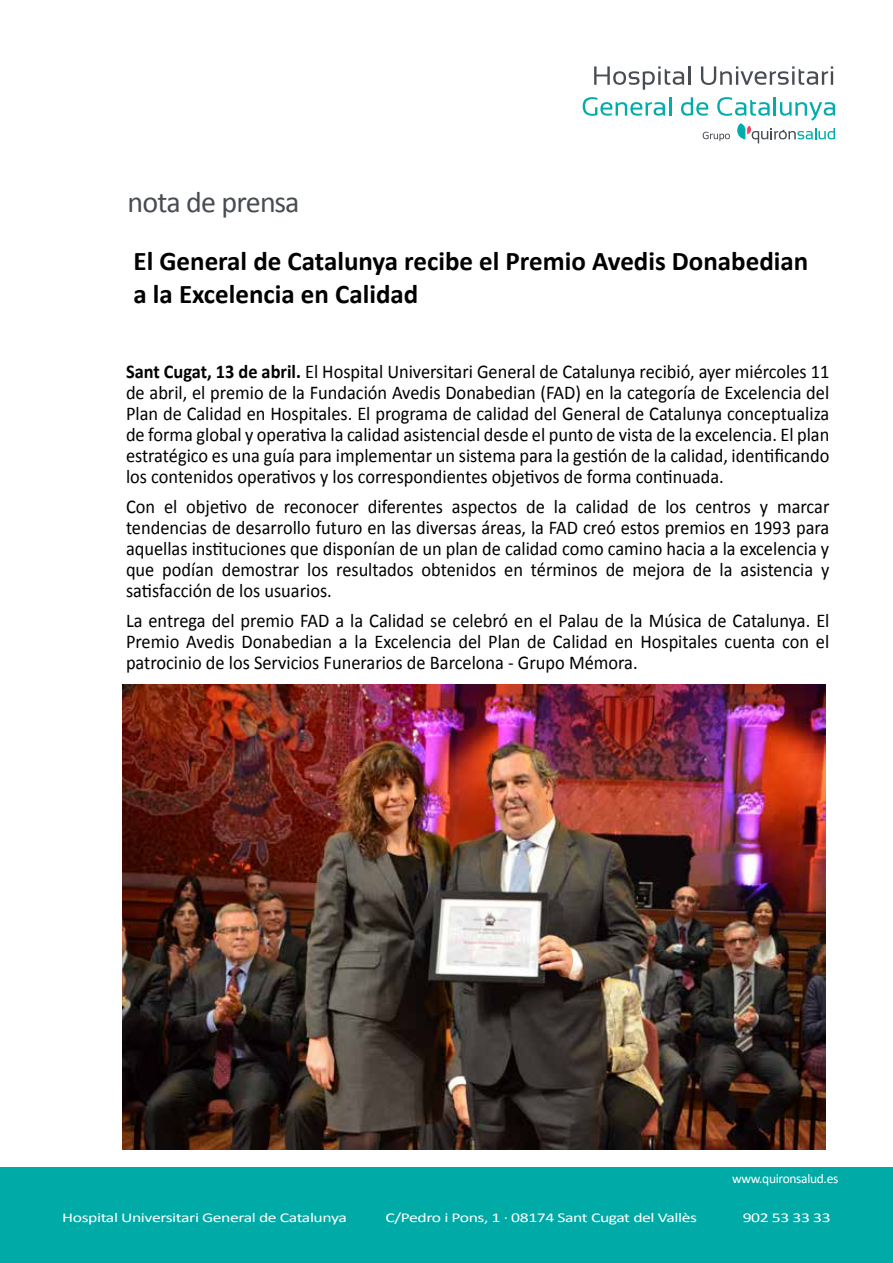
<style>
.page{position:relative;width:893px;height:1263px;background:#fff}
.page>*{position:absolute;margin:0;border:0;box-sizing:border-box;transform-origin:0 0}
.t1{font:30px "Calibri";letter-spacing:-.025em;color:#474c52}
.t2{font:700 27px/32.4px "Calibri";color:#000}
.t3{font:19.5px/21px "Calibri";color:#000;text-align:justify;scale:.94 1}
.t4{font:13.5px "Calibri";letter-spacing:-.025em;color:#fff;scale:1.31 1}
.t5{font:13.5px "Calibri";letter-spacing:-.025em;color:#fff}
.s1{font-weight:700}
</style>
<div class="page">
<div style="left:0;top:1167px;width:893px;height:96px;background:#00aaa6"></div>
<svg style="left:594px;top:66px;width:96px;height:24px"></svg>
<svg style="left:701px;top:66px;width:132px;height:19px"></svg>
<svg style="left:583px;top:97px;width:88px;height:19px"></svg>
<svg style="left:681px;top:97px;width:154px;height:46px"></svg>
<img style="left:122px;top:684px;width:703px;height:466px">
<h1 class="t1" style="left:128px;top:183px;width:174px">nota de prensa</h1>
<h2 class="t2" style="left:134px;top:245px;width:676px">El General de Catalunya recibe el Premio Avedis Donabedian a la Excelencia en Calidad</h2>
<p class="t3" style="left:126px;top:361px;width:750px"><span class="s1">Sant Cugat, 13 de abril.</span> El Hospital Universitari General de Catalunya recibió, ayer miércoles 11 de abril, el premio de la Fundación Avedis Donabedian (FAD) en la categoría de Excelencia del Plan de Calidad en Hospitales. El programa de calidad del General de Catalunya conceptualiza de forma global y operativa la calidad asistencial desde el punto de vista de la excelencia. El plan estratégico es una guía para implementar un sistema para la gestión de la calidad, identificando los contenidos operativos y los correspondientes objetivos de forma continuada.</p>
<p class="t3" style="left:126px;top:496px;width:750px">Con el objetivo de reconocer diferentes aspectos de la calidad de los centros y marcar tendencias de desarrollo futuro en las diversas áreas, la FAD creó estos premios en 1993 para aquellas instituciones que disponían de un plan de calidad como camino hacia a la excelencia y que podían demostrar los resultados obtenidos en términos de mejora de la asistencia y satisfacción de los usuarios.</p>
<p class="t3" style="left:126px;top:610px;width:750px">La entrega del premio FAD a la Calidad se celebró en el Palau de la Música de Catalunya. El Premio Avedis Donabedian a la Excelencia del Plan de Calidad en Hospitales cuenta con el patrocinio de los Servicios Funerarios de Barcelona - Grupo Mémora.</p>
<p class="t5" style="left:732px;top:1170px;width:108px">www.quironsalud.es</p>
<p class="t4" style="left:62px;top:1209px;width:219px">Hospital Universitari General de Catalunya</p>
<p class="t4" style="left:385px;top:1209px;width:239px">C/Pedro i Pons, 1 · 08174 Sant Cugat del Vallès</p>
<p class="t4" style="left:743px;top:1209px;width:69px">902 53 33 33</p>
</div>
